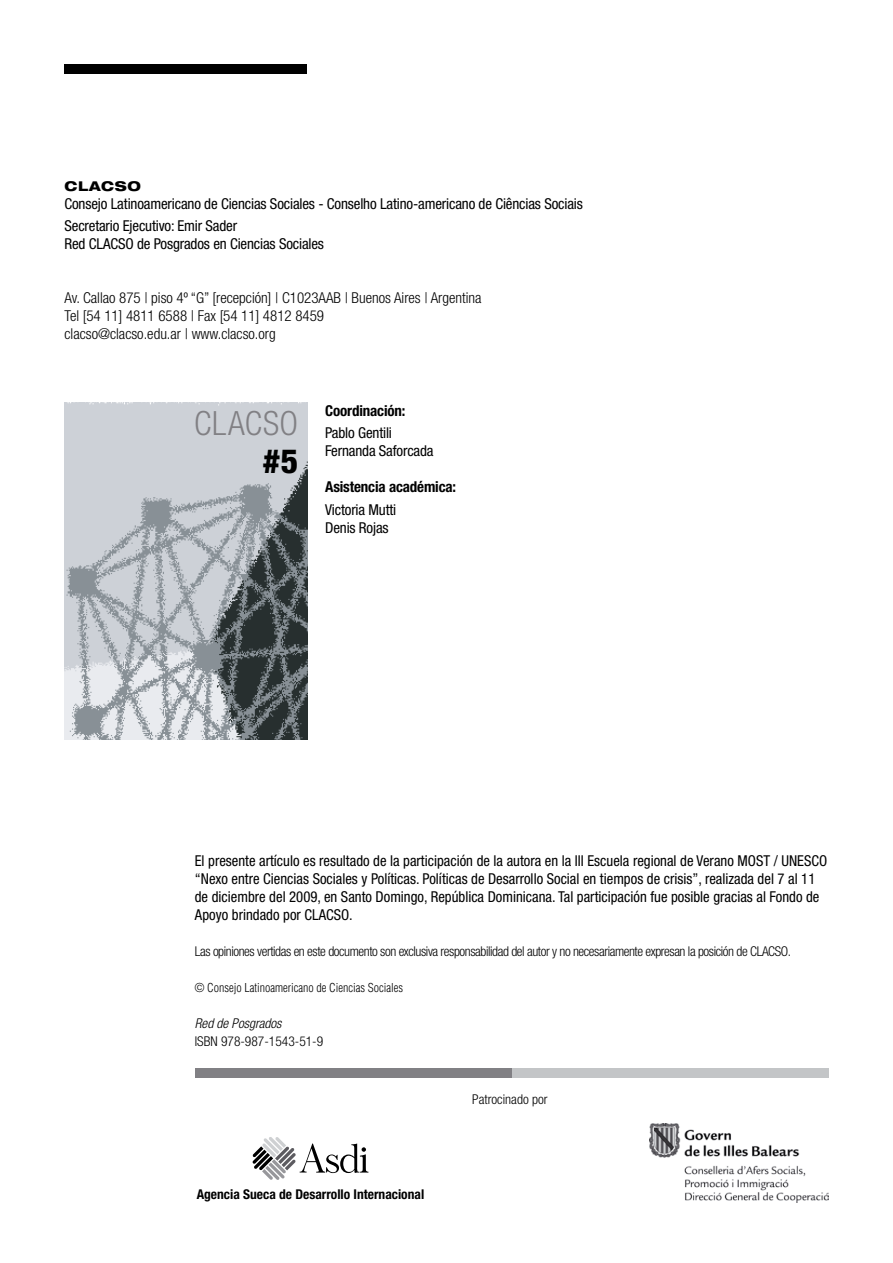
<style>
.page{position:relative;width:893px;height:1263px;background:#fff}
.page>*{position:absolute;margin:0;border:0;box-sizing:border-box;transform-origin:0 0}
.t1{font:300 condensed 33.45px "Helvetica Neue LT Std";letter-spacing:.02em;color:#818084}
.t2{font:800 condensed 33.45px "Helvetica Neue LT Std";color:#000}
.t3{font:condensed 15px/18px "Helvetica Neue LT Std";color:#000}
.t4{font:300 condensed 15px/18px "Helvetica Neue LT Std";color:#000}
.t5{font:700 condensed 15px "Helvetica Neue LT Std";letter-spacing:-.01em;color:#000}
.t6{font:300 condensed 13.5px "Helvetica Neue LT Std";letter-spacing:-.03em;color:#000}
.t7{font:700 condensed 13.5px "Helvetica Neue LT Std";color:#000}
.t8{font:300 condensed 13.5px "Helvetica Neue LT Std";color:#000}
.t9{font:italic 300 condensed 13.5px "Helvetica Neue LT Std";color:#000}
.t10{font:800 expanded 13.5px "Helvetica Neue LT Std";letter-spacing:.05em;color:#000}
.t11{font:300 condensed 12px "Helvetica LT Std";color:#000}
</style>
<div class="page">
<div style="left:64px;top:64px;width:243px;height:10px;background:#000"></div>
<svg style="left:253px;top:1137px;width:115px;height:43px"></svg>
<div style="left:195px;top:1068px;width:317px;height:9px;background:#818084"></div>
<div style="left:512px;top:1068px;width:316px;height:9px;background:#c3c5c7"></div>
<img style="left:64px;top:402px;width:243px;height:338px">
<img style="left:650px;top:1124px;width:178px;height:79px">
<p class="t10" style="left:64px;top:177px;width:78px">CLACSO</p>
<p class="t3" style="left:64px;top:192px;width:520px;line-height:22.5px">Consejo Latinoamericano de Ciencias Sociales - Conselho Latino-americano de Ciências Sociais<br>Secretario Ejecutivo: Emir Sader</p>
<p class="t3" style="left:64px;top:235px;width:261px">Red CLACSO de Posgrados en Ciencias Sociales</p>
<p class="t4" style="left:64px;top:289px;width:419px">Av. Callao 875 | piso 4º “G” [recepción] | C1023AAB | Buenos Aires | Argentina<br>Tel [54 11] 4811 6588 | Fax [54 11] 4812 8459<br>clacso@clacso.edu.ar | www.clacso.org</p>
<h1 class="t1" style="left:194px;top:404px;width:106px">CLACSO</h1>
<h1 class="t2" style="left:263px;top:440px;width:37px">#5</h1>
<p class="t5" style="left:325px;top:401px;width:82px">Coordinación:</p>
<p class="t3" style="left:325px;top:424px;width:110px">Pablo Gentili<br>Fernanda Saforcada</p>
<p class="t5" style="left:325px;top:478px;width:133px">Asistencia académica:</p>
<p class="t3" style="left:325px;top:500px;width:73px">Victoria Mutti<br>Denis Rojas</p>
<p class="t3" style="left:195px;top:851px;width:634px">El presente artículo es resultado de la participación de la autora en la III Escuela regional de Verano MOST / UN ESCO “Nexo entre Ciencias Sociales y Políticas. Políticas de Desarrollo Social en tiempos de crisis”, realizada del 7 al 11 de diciembre del 2009, en Santo Domingo, República Dominicana. Tal participación fue posible gracias al Fondo de Apoyo brindado por CLACSO.</p>
<p class="t6" style="left:195px;top:943px;width:598px">Las opiniones vertidas en este documento son exclusiva responsabilidad del autor y no necesariamente expresan la posición de CLACSO.</p>
<p class="t11" style="left:195px;top:980px;width:210px">© Consejo Latinoamericano de Ciencias Sociales</p>
<p class="t9" style="left:195px;top:1015px;width:88px">Red de Posgrados</p>
<p class="t8" style="left:195px;top:1033px;width:130px">ISBN 978-987-1543-51-9</p>
<p class="t7" style="left:197px;top:1186px;width:229px">Agencia Sueca de Desarrollo Internacional</p>
<p class="t8" style="left:472px;top:1091px;width:77px">Patrocinado por</p>
</div>
